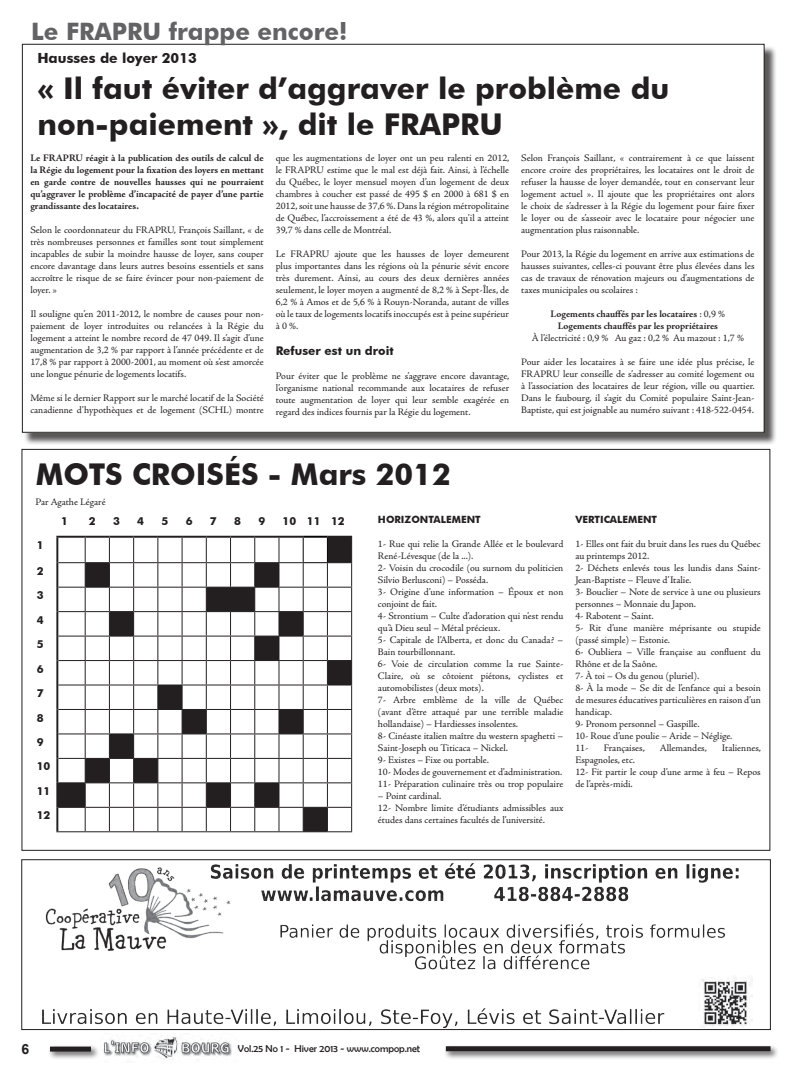
<style>
.page{position:relative;width:792px;height:1080px;background:#fff}
.page>*{position:absolute;margin:0;border:0;box-sizing:border-box;transform-origin:0 0}
.t1{font:700 30px/36px "Futura BT";color:#231f20}
.t2{font:700 24px "Futura BT";color:#636366}
.t3{font:700 14px "Futura BT";color:#231f20}
.t4{font:700 14px "Arial";color:#231f20}
.t5{font:700 12px "Futura BT";color:#231f20}
.t6{font:700 11px "Futura BT";color:#231f20}
.t7{font:10px/12px "Adobe Jenson Pro";letter-spacing:-.005em;color:#231f20;text-align:justify}
.t8{font:700 10px/12px "Adobe Jenson Pro";letter-spacing:-.005em;color:#231f20;text-align:justify}
.t9{font:10px "Berlin Sans FB";color:#231f20}
.t10{font:700 10px "Futura BT";color:#231f20}
.s1{font-weight:400}
</style>
<div class="page">
<img style="left:103px;top:1036px;width:129px;height:24px">
<div style="left:444px;top:1044px;width:335px;height:16px;background:#231f20;opacity:.75"></div>
<div style="left:446px;top:1046px;width:325px;height:5px;background:#231f20"></div>
<div style="left:48px;top:1044px;width:52px;height:16px;background:#231f20;opacity:.75"></div>
<div style="left:50px;top:1047px;width:41px;height:5px;background:#231f20"></div>
<img style="left:42px;top:863px;width:711px;height:164px">
<div style="left:21px;top:859px;width:750px;height:171px;border:1px solid #231f20"></div>
<hr style="left:56px;top:536px;width:29px;height:2px;background:#231f20">
<hr style="left:85px;top:536px;width:24px;height:2px;background:#231f20">
<hr style="left:109px;top:536px;width:25px;height:2px;background:#231f20">
<hr style="left:134px;top:536px;width:24px;height:2px;background:#231f20">
<hr style="left:158px;top:536px;width:24px;height:2px;background:#231f20">
<hr style="left:182px;top:536px;width:24px;height:2px;background:#231f20">
<hr style="left:206px;top:536px;width:25px;height:2px;background:#231f20">
<hr style="left:231px;top:536px;width:24px;height:2px;background:#231f20">
<hr style="left:255px;top:536px;width:24px;height:2px;background:#231f20">
<hr style="left:279px;top:536px;width:24px;height:2px;background:#231f20">
<hr style="left:327px;top:536px;width:25px;height:2px;background:#231f20">
<hr style="left:303px;top:536px;width:24px;height:2px;background:#040503">
<svg style="left:56px;top:538px;width:296px;height:294px"></svg>
<div style="left:23px;top:45px;width:754px;height:400px;background:#231f20;opacity:.75"></div>
<div style="left:22px;top:44px;width:742px;height:388px;background:#fff"></div>
<h2 class="t2" style="left:31px;top:17px;width:318px">Le FRAPRU frappe encore!</h2>
<h3 class="t3" style="left:37px;top:50px;width:161px">Hausses de loyer 2013</h3>
<h1 class="t1" style="left:37px;top:70px;width:633px">« Il faut éviter d’aggraver le problème du non-paiement », dit le FRAPRU</h1>
<p class="t8" style="left:30px;top:152px;width:235px">Le FRAPRU réagit à la publication des outils de calcul de la Régie du logement pour la fixation des loyers en mettant en garde contre de nouvelles hausses qui ne pourraient qu’aggraver le problème d’incapacité de payer d’une partie grandissante des locataires.</p>
<p class="t7" style="left:30px;top:224px;width:235px">Selon le coordonnateur du FRAPRU, François Saillant, « de très nombreuses personnes et familles sont tout simplement incapables de subir la moindre hausse de loyer, sans couper encore davantage dans leurs autres besoins essentiels et sans accroître le risque de se faire évincer pour non-paiement de loyer. »</p>
<p class="t7" style="left:30px;top:308px;width:235px">Il souligne qu’en 2011-2012, le nombre de causes pour non&shy;paiement de loyer introduites ou relancées à la Régie du logement a atteint le nombre record de 47 049. Il s’agit d’une augmentation de 3,2 % par rapport à l’année précédente et de 17,8 % par rapport à 2000-2001, au moment où s’est amorcée une longue pénurie de logements locatifs.</p>
<p class="t7" style="left:30px;top:392px;width:235px">Même si le dernier Rapport sur le marché locatif de la Société canadienne d’hypothèques et de logement (SCHL) montre</p>
<p class="t7" style="left:276px;top:152px;width:235px">que les augmentations de loyer ont un peu ralenti en 2012, le FRAPRU estime que le mal est déjà fait. Ainsi, à l’échelle du Québec, le loyer mensuel moyen d’un logement de deux chambres à coucher est passé de 495 $ en 2000 à 681 $ en 2012, soit une hausse de 37,6 %. Dans la région métropolitaine de Québec, l’accroissement a été de 43 %, alors qu’il a atteint 39,7 % dans celle de Montréal.</p>
<p class="t7" style="left:276px;top:248px;width:235px">Le FRAPRU ajoute que les hausses de loyer demeurent plus importantes dans les régions où la pénurie sévit encore très durement. Ainsi, au cours des deux dernières années seulement, le loyer moyen a augmenté de 8,2 % à Sept-Îles, de 6,2 % à Amos et de 5,6 % à Rouyn-Noranda, autant de villes où le taux de logements locatifs inoccupés est à peine supérieur à 0 %.</p>
<p class="t5" style="left:276px;top:344px;width:119px">Refuser est un droit</p>
<p class="t7" style="left:276px;top:370px;width:235px">Pour éviter que le problème ne s’aggrave encore davantage, l’organisme national recommande aux locataires de refuser toute augmentation de loyer qui leur semble exagérée en regard des indices fournis par la Régie du logement.</p>
<p class="t7" style="left:521px;top:152px;width:235px">Selon François Saillant, « contrairement à ce que laissent encore croire des propriétaires, les locataires ont le droit de refuser la hausse de loyer demandée, tout en conservant leur logement actuel ». Il ajoute que les propriétaires ont alors le choix de s’adresser à la Régie du logement pour faire fixer le loyer ou de s’asseoir avec le locataire pour négocier une augmentation plus raisonnable.</p>
<p class="t7" style="left:521px;top:248px;width:235px">Pour 2013, la Régie du logement en arrive aux estimations de hausses suivantes, celles-ci pouvant être plus élevées dans les cas de travaux de rénovation majeurs ou d’augmentations de taxes municipales ou scolaires :</p>
<p class="t8" style="left:551px;top:308px;width:176px;text-align:center">Logements chauffés par les locataires <span class="s1">: 0,9 %<br></span>Logements chauffés par les propriétaires</p>
<p class="t7" style="left:532px;top:332px;width:214px">À l’électricité : 0,9 % Au gaz : 0,2 % Au mazout : 1,7 %</p>
<p class="t7" style="left:521px;top:356px;width:235px">Pour aider les locataires à se faire une idée plus précise, le FRAPRU leur conseille de s’adresser au comité logement ou à l’association des locataires de leur région, ville ou quartier.<br>Dans le faubourg, il s’agit du Comité populaire Saint-Jean-Baptiste, qui est joignable au numéro suivant : 418-522-0454.</p>
<h1 class="t1" style="left:36px;top:456px;width:417px">MOTS CROISÉS - Mars 2012</h1>
<p class="t7" style="left:36px;top:496px;width:72px">Par Agathe Légaré</p>
<p class="t10" style="left:378px;top:513px;width:104px">HORIZONTALEMENT</p>
<p class="t7" style="left:378px;top:538px;width:187px;text-align:left">1- Rue qui relie la Grande Allée et le boulevard René-Lévesque (de la ...).<br>2- Voisin du crocodile (ou surnom du politicien Silvio Berlusconi) – Posséda.<br>3- Origine d’une information – Époux et non conjoint de fait.<br>4- Strontium – Culte d’adoration qui n’est rendu qu’à Dieu seul – Métal précieux.<br>5- Capitale de l’Alberta, et donc du Canada? – Bain tourbillonnant.<br>6- Voie de circulation comme la rue Sainte-Claire, où se côtoient piétons, cyclistes et automobilistes (deux mots).<br>7- Arbre emblème de la ville de Québec (avant d’être attaqué par une terrible maladie hollandaise) – Hardiesses insolentes.<br>8- Cinéaste italien maître du western spaghetti – Saint-Joseph ou Titicaca – Nickel.<br>9- Existes – Fixe ou portable.<br>10- Modes de gouvernement et d’administration.<br>11- Préparation culinaire très ou trop populaire</p>
<p class="t7" style="left:378px;top:790px;width:187px;text-align:left">– Point cardinal.<br>12- Nombre limite d’étudiants admissibles aux études dans certaines facultés de l’université.</p>
<p class="t6" style="left:61px;top:514px;width:8px">1</p>
<p class="t6" style="left:89px;top:514px;width:8px">2</p>
<p class="t6" style="left:113px;top:514px;width:8px">3</p>
<p class="t6" style="left:137px;top:514px;width:8px">4</p>
<p class="t6" style="left:162px;top:514px;width:8px">5</p>
<p class="t6" style="left:186px;top:514px;width:8px">6</p>
<p class="t6" style="left:210px;top:514px;width:8px">7</p>
<p class="t6" style="left:234px;top:514px;width:8px">8</p>
<p class="t6" style="left:258px;top:514px;width:8px">9</p>
<p class="t6" style="left:283px;top:514px;width:64px">10 11 12</p>
<p class="t6" style="left:37px;top:538px;width:8px">1</p>
<p class="t6" style="left:37px;top:564px;width:8px">2</p>
<p class="t6" style="left:37px;top:589px;width:8px">3</p>
<p class="t6" style="left:37px;top:613px;width:8px">4</p>
<p class="t6" style="left:37px;top:638px;width:8px">5</p>
<p class="t6" style="left:37px;top:662px;width:8px">6</p>
<p class="t6" style="left:37px;top:686px;width:8px">7</p>
<p class="t6" style="left:37px;top:711px;width:8px">8</p>
<p class="t6" style="left:37px;top:735px;width:8px">9</p>
<p class="t6" style="left:37px;top:760px;width:15px">10</p>
<p class="t6" style="left:37px;top:784px;width:15px">11</p>
<p class="t6" style="left:37px;top:809px;width:15px">12</p>
<p class="t10" style="left:575px;top:513px;width:83px">VERTICALEMENT</p>
<p class="t7" style="left:575px;top:538px;width:187px;text-align:left">1- Elles ont fait du bruit dans les rues du Québec au printemps 2012.<br>2- Déchets enlevés tous les lundis dans Saint-<br>Jean-Baptiste – Fleuve d’Italie.<br>3- Bouclier – Note de service à une ou plusieurs personnes – Monnaie du Japon.<br>4- Rabotent – Saint.<br>5- Rit d’une manière méprisante ou stupide (passé simple) – Estonie.<br>6- Oubliera – Ville française au confluent du<br>Rhône et de la Saône.<br>7- À toi – Os du genou (pluriel).<br>8- À la mode – Se dit de l’enfance qui a besoin de mesures éducatives particulières en raison d’un handicap.<br>9- Pronom personnel – Gaspille.<br>10- Roue d’une poulie – Aride – Néglige.<br>11-</p>
<p class="t7" style="left:604px;top:742px;width:43px">Françaises,</p>
<p class="t7" style="left:660px;top:742px;width:49px">Allemandes,</p>
<p class="t7" style="left:722px;top:742px;width:41px">Italiennes,</p>
<p class="t7" style="left:575px;top:754px;width:187px;text-align:left">Espagnoles, etc.<br>12- Fit partir le coup d’une arme à feu – Repos de l’après-midi.</p>
<h3 class="t4" style="left:22px;top:1041px;width:9px">6</h3>
<p class="t9" style="left:238px;top:1043px;width:184px">Vol.25 No 1 - Hiver 2013 - www.compop.net</p>
</div>
